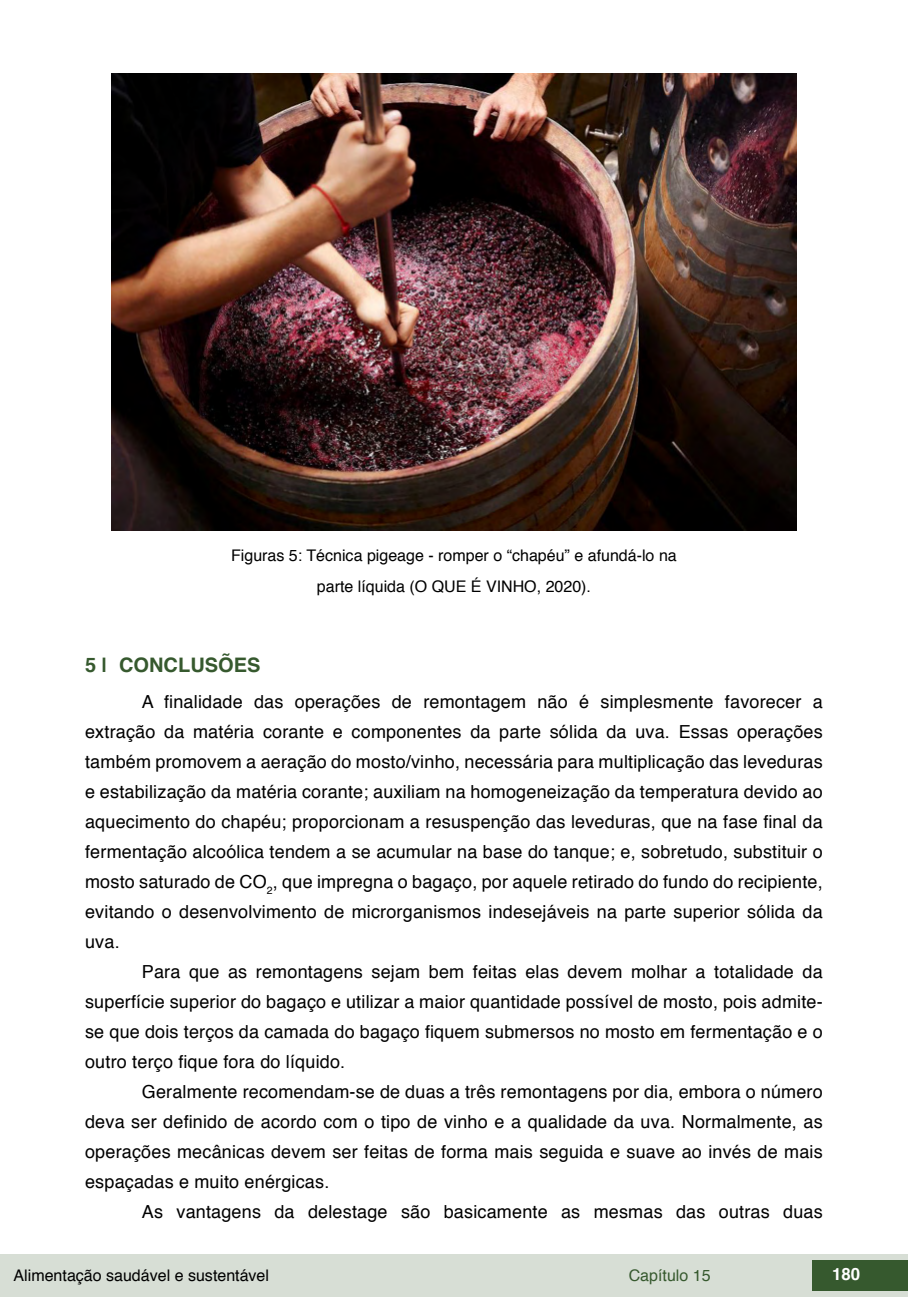
<style>
.page{position:relative;width:908px;height:1304px;background:#fff}
.page>*{position:absolute;margin:0;border:0;box-sizing:border-box;transform-origin:0 0}
.t1{font:700 20px "Helvetica";color:#36592e}
.txt{font:18px/30px "Helvetica";letter-spacing:.01em;color:#000;text-align:justify}
.t2{font:700 16.8px "Helvetica";color:#fff}
.imagens_graf_tab{font:16px "Helvetica";color:#000}
.t3{font:16px "Helvetica";color:#36592e}
</style>
<div class="page">
<div style="left:0;top:1254px;width:906px;height:43px;background:#d7ded5"></div>
<div style="left:812px;top:1261px;width:95px;height:30px;background:#36592e"></div>
<img style="left:111px;top:74px;width:685px;height:457px">
<p class="imagens_graf_tab" style="left:231px;top:543px;width:447px">Figuras 5: Técnica pigeage - romper o “chapéu” e afundá-lo na</p>
<p class="imagens_graf_tab" style="left:317px;top:574px;width:275px">parte líquida (O QUE É VINHO, 2020).</p>
<p class="t1" style="left:85px;top:649px;width:177px">5 | CONCLUSÕES</p>
<p class="txt" style="left:85px;top:687px;width:738px;text-indent:57px">A finalidade das operações de remontagem não é simplesmente favorecer a extração da matéria corante e componentes da parte sólida da uva. Essas operações também promovem a aeração do mosto/vinho, necessária para multiplicação das leveduras e estabilização da matéria corante; auxiliam na homogeneização da temperatura devido ao aquecimento do chapéu; proporcionam a resuspenção das leveduras, que na fase final da fermentação alcoólica tendem a se acumular na base do tanque; e, sobretudo, substituir o mosto saturado de CO<sub>2</sub>, que impregna o bagaço, por aquele retirado do fundo do recipiente, evitando o desenvolvimento de microrganismos indesejáveis na parte superior sólida da uva.</p>
<p class="txt" style="left:85px;top:957px;width:738px;text-indent:57px">Para que as remontagens sejam bem feitas elas devem molhar a totalidade da superfície superior do bagaço e utilizar a maior quantidade possível de mosto, pois admite&shy;se que dois terços da camada do bagaço fiquem submersos no mosto em fermentação e o outro terço fique fora do líquido.</p>
<p class="txt" style="left:85px;top:1077px;width:738px;text-indent:57px">Geralmente recomendam-se de duas a três remontagens por dia, embora o número deva ser definido de acordo com o tipo de vinho e a qualidade da uva. Normalmente, as operações mecânicas devem ser feitas de forma mais seguida e suave ao invés de mais espaçadas e muito enérgicas.</p>
<p class="txt" style="left:142px;top:1197px;width:682px">As vantagens da delestage são basicamente as mesmas das outras duas</p>
<p class="imagens_graf_tab" style="left:14px;top:1263px;width:257px">Alimentação saudável e sustentável</p>
<p class="t3" style="left:628px;top:1263px;width:83px">Capítulo 15</p>
<p class="t2" style="left:831px;top:1261px;width:30px">180</p>
</div>
